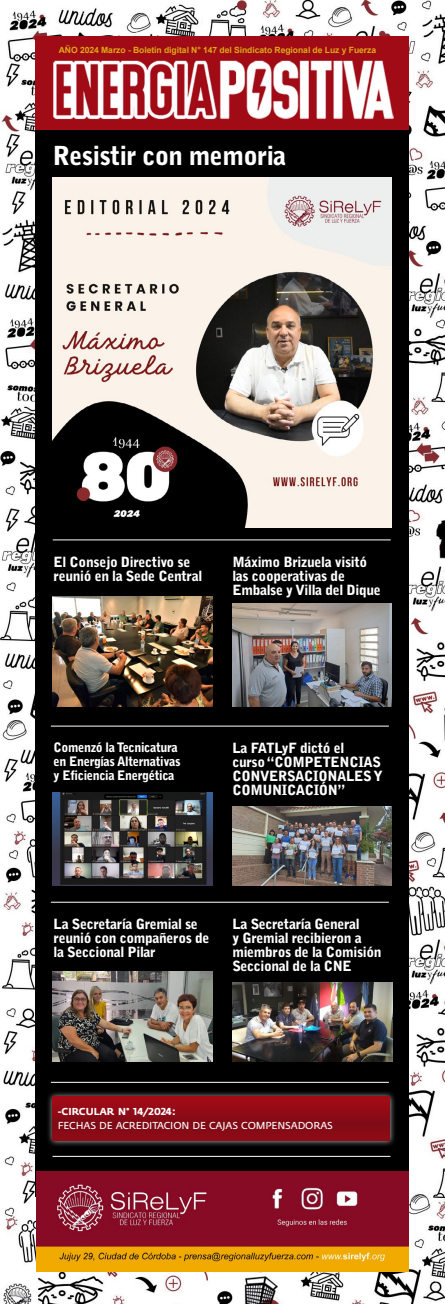
<style>
.page{position:relative;width:445px;height:1306px;background:#fff}
.page>*{position:absolute;margin:0;border:0;box-sizing:border-box;transform-origin:0 0}
.t1{font:900 26.1px "Bell Gothic Std";letter-spacing:-.025em;color:#fff}
.t2{font:900 14px/14px "Bell Gothic Std";letter-spacing:-.025em;color:#fff}
.t3{font:900 13px "Bell Gothic Std";letter-spacing:-.03em;color:#fff;scale:.96 1}
.t4{font:10px "Fedra Sans Normal TF";letter-spacing:-.01em;color:#fff}
.t5{font:700 10px "Fedra Sans";color:#fff}
.t6{font:700 8.6px "Arial";letter-spacing:-.01em;color:#dfa915}
</style>
<div class="page">
<img style="left:0;top:0;width:445px;height:1303px">
<div style="left:36px;top:118px;width:373px;height:1078px;background:#000"></div>
<img style="left:36px;top:1171px;width:373px;height:99px">
<div style="left:36px;top:36px;width:373px;height:93px;background:#a00b16"></div>
<img style="left:53px;top:60px;width:341px;height:60px">
<img style="left:53px;top:177px;width:339px;height:350px">
<hr style="left:53px;top:539px;width:338px;height:1px;background:#fff">
<img style="left:232px;top:604px;width:159px;height:102px">
<img style="left:232px;top:806px;width:159px;height:79px">
<img style="left:232px;top:982px;width:160px;height:79px">
<img style="left:53px;top:596px;width:160px;height:110px">
<img style="left:53px;top:792px;width:160px;height:93px">
<img style="left:53px;top:971px;width:160px;height:90px">
<hr style="left:51px;top:1081px;width:338px;height:1px;background:#fff">
<hr style="left:51px;top:725px;width:338px;height:1px;background:#fff">
<hr style="left:51px;top:901px;width:338px;height:1px;background:#fff">
<hr style="left:52px;top:1155px;width:338px;height:1px;background:#fff">
<div style="left:46px;top:1090px;width:350px;height:57px;background:#fff;opacity:.75"></div>
<svg style="left:53px;top:1096px;width:337px;height:44px;background:#8e0b16"></svg>
<p class="t6" style="left:59px;top:45px;width:319px">AÑO 2024 Marzo - Boletín digital N° 147 del Sindicato Regional de Luz y Fuerza</p>
<p class="t1" style="left:53px;top:141px;width:235px">Resistir con memoria</p>
<p class="t2" style="left:54px;top:555px;width:150px">El Consejo Directivo se reunió en la Sede Central</p>
<p class="t2" style="left:232px;top:555px;width:136px">Máximo Brizuela visitó</p>
<p class="t2" style="left:232px;top:569px;width:114px">las cooperativas de</p>
<p class="t2" style="left:232px;top:583px;width:150px">Embalse y Villa del Dique</p>
<p class="t3" style="left:54px;top:739px;width:131px">Comenzó la Tecnicatura</p>
<p class="t3" style="left:54px;top:753px;width:134px">en Energías Alternativas</p>
<p class="t3" style="left:54px;top:767px;width:127px">y Eficiencia Energética</p>
<p class="t2" style="left:232px;top:741px;width:113px">La FATLyF dictó el</p>
<p class="t2" style="left:232px;top:755px;width:152px">curso “COMPETENCIAS<br>CONVERSACIONALES Y<br>COMUNICACIÓN”</p>
<p class="t2" style="left:54px;top:917px;width:158px">La Secretaría Gremial se reunió con compañeros de la Seccional Pilar</p>
<p class="t2" style="left:232px;top:917px;width:151px">La Secretaría General<br>y Gremial recibieron a miembros de la Comisión<br>Seccional de la CNE</p>
<p class="t5" style="left:58px;top:1105px;width:119px">-CIRCULAR N° 14/2024:</p>
<p class="t4" style="left:58px;top:1119px;width:277px">FECHAS DE ACREDITACION DE CAJAS COMPENSADORAS</p>
</div>
